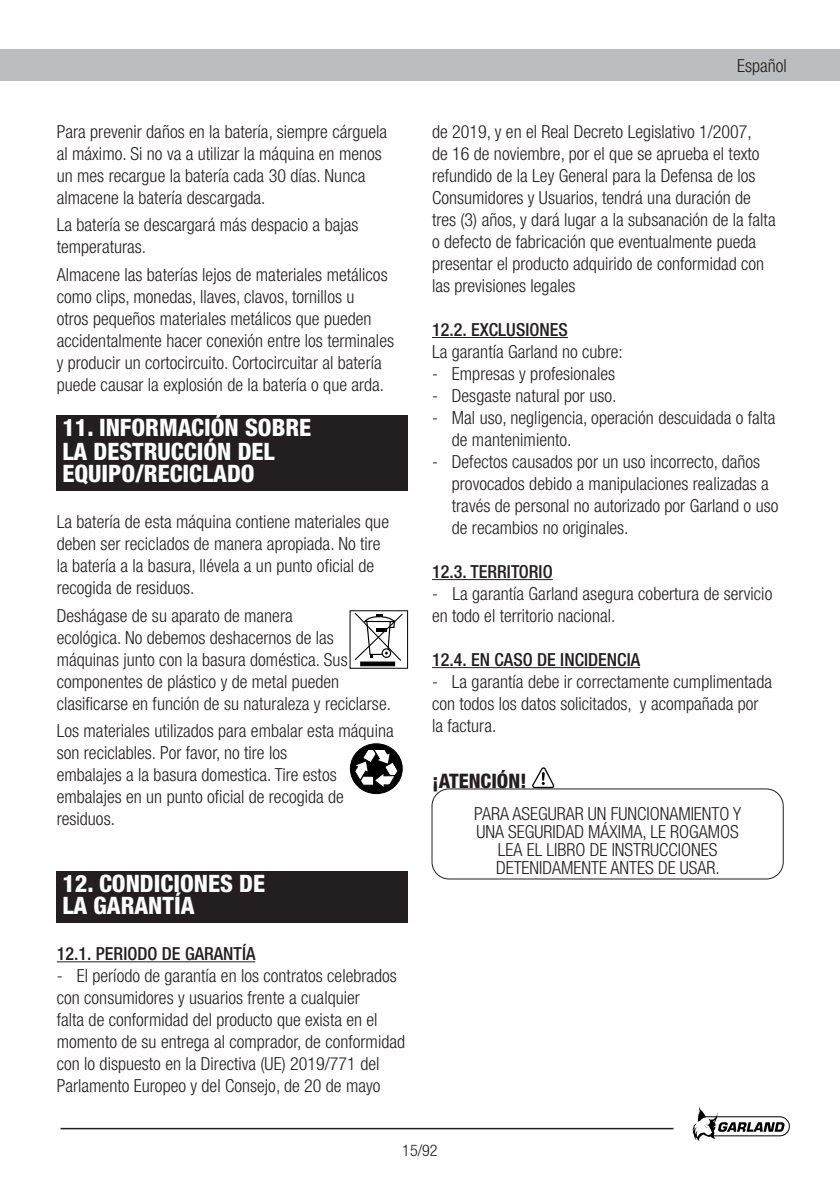
<style>
.page{position:relative;width:840px;height:1191px;background:#fff}
.page>*{position:absolute;margin:0;border:0;box-sizing:border-box;transform-origin:0 0}
.TITULO{font:800 condensed 24px/22px "Helvetica Neue LT Std";color:#fff}
.t1{font:800 condensed 20px "Helvetica Neue LT Std";color:#231f20}
.t2{font:300 condensed 18px/22px "Helvetica Neue LT Std";color:#231f20}
.t3{font:500 condensed 18px "Helvetica Neue LT Std";color:#231f20}
.t4{font:300 condensed 16px "Helvetica Neue LT Std";color:#231f20}
</style>
<div class="page">
<div style="left:0;top:50px;width:839px;height:31px;background:#bcbdc0"></div>
<svg style="left:692px;top:1107px;width:97px;height:34px"></svg>
<hr style="left:60px;top:1127px;width:613px;height:2px;background:#231f20">
<div style="left:57px;top:415px;width:351px;height:30px;background:#231f20"></div>
<div style="left:57px;top:439px;width:351px;height:52px;background:#231f20"></div>
<div style="left:57px;top:871px;width:351px;height:52px;background:#231f20"></div>
<hr style="left:57px;top:961px;width:198px;height:1px;background:#231f20">
<hr style="left:432px;top:337px;width:135px;height:1px;background:#231f20">
<hr style="left:432px;top:579px;width:120px;height:1px;background:#231f20">
<hr style="left:432px;top:667px;width:207px;height:1px;background:#231f20">
<div style="left:431px;top:788px;width:352px;height:91px;border:1px solid #231f20;border-radius:17px"></div>
<svg style="left:530px;top:767px;width:24px;height:22px"></svg>
<svg style="left:349px;top:610px;width:59px;height:58px"></svg>
<svg style="left:354px;top:612px;width:48px;height:49px"></svg>
<div style="left:360px;top:662px;width:34px;height:4px;background:#000;border:1px solid #000"></div>
<div style="left:350px;top:744px;width:52px;height:49px;background:#000;border-radius:50%"></div>
<div style="left:350px;top:743px;width:52px;height:50px;border:1px solid #000;border-radius:50%"></div>
<svg style="left:354px;top:749px;width:44px;height:39px"></svg>
<p class="t2" style="left:57px;top:120px;width:332px">Para prevenir daños en la batería, siempre cárguela al máximo. Si no va a utilizar la máquina en menos un mes recargue la batería cada 30 días. Nunca almacene la batería descargada.</p>
<p class="t2" style="left:57px;top:214px;width:303px">La batería se descargará más despacio a bajas temperaturas.</p>
<p class="t2" style="left:57px;top:263px;width:338px">Almacene las baterías lejos de materiales metálicos como clips, monedas, llaves, clavos, tornillos u<br>otros pequeños materiales metálicos que pueden accidentalmente hacer conexión entre los terminales y producir un cortocircuito. Cortocircuitar al batería puede causar la explosión de la batería o que arda.</p>
<p class="TITULO" style="left:62px;top:416px;width:250px">11. INFORMACIÓN SOBRE</p>
<p class="TITULO" style="left:62px;top:440px;width:214px">LA DESTRUCCIÓN DEL<br>EQUIPO/RECICLADO</p>
<p class="t2" style="left:57px;top:510px;width:333px">La batería de esta máquina contiene materiales que deben ser reciclados de manera apropiada. No tire la batería a la basura, llévela a un punto oficial de recogida de residuos.</p>
<p class="t2" style="left:57px;top:604px;width:335px">Deshágase de su aparato de manera<br>ecológica. No debemos deshacernos de las máquinas junto con la basura doméstica. Sus componentes de plástico y de metal pueden clasificarse en función de su naturaleza y reciclarse.</p>
<p class="t2" style="left:57px;top:720px;width:338px">Los materiales utilizados para embalar esta máquina son reciclables. Por favor, no tire los<br>embalajes a la basura domestica. Tire estos embalajes en un punto oficial de recogida de residuos.</p>
<p class="TITULO" style="left:62px;top:872px;width:204px">12. CONDICIONES DE<br>LA GARANTÍA</p>
<p class="t3" style="left:57px;top:943px;width:200px">12.1. PERIODO DE GARANTÍA</p>
<p class="t2" style="left:57px;top:964px;width:349px">- El período de garantía en los contratos celebrados con consumidores y usuarios frente a cualquier<br>falta de conformidad del producto que exista en el momento de su entrega al comprador, de conformidad con lo dispuesto en la Directiva (UE) 2019/771 del Parlamento Europeo y del Consejo, de 20 de mayo</p>
<p class="t2" style="left:736px;top:54px;width:51px">Español</p>
<p class="t2" style="left:432px;top:120px;width:345px">de 2019, y en el Real Decreto Legislativo 1/2007,<br>de 16 de noviembre, por el que se aprueba el texto refundido de la Ley General para la Defensa de los Consumidores y Usuarios, tendrá una duración de tres (3) años, y dará lugar a la subsanación de la falta o defecto de fabricación que eventualmente pueda presentar el producto adquirido de conformidad con las previsiones legales</p>
<p class="t3" style="left:432px;top:318px;width:137px">12.2. EXCLUSIONES</p>
<p class="t2" style="left:432px;top:340px;width:192px">La garantía Garland no cubre:</p>
<p class="t2" style="left:432px;top:362px;width:184px">- Empresas y profesionales</p>
<p class="t2" style="left:432px;top:384px;width:186px">- Desgaste natural por uso.</p>
<p class="t2" style="left:451px;top:406px;width:325px;text-indent:-20px">- Mal uso, negligencia, operación descuidada o falta de mantenimiento.</p>
<p class="t2" style="left:451px;top:450px;width:328px;text-indent:-20px">- Defectos causados por un uso incorrecto, daños provocados debido a manipulaciones realizadas a través de personal no autorizado por Garland o uso de recambios no originales.</p>
<p class="t3" style="left:432px;top:560px;width:122px">12.3. TERRITORIO</p>
<p class="t2" style="left:432px;top:582px;width:341px">- La garantía Garland asegura cobertura de servicio en todo el territorio nacional.</p>
<p class="t3" style="left:432px;top:648px;width:209px">12.4. EN CASO DE INCIDENCIA</p>
<p class="t2" style="left:432px;top:670px;width:341px">- La garantía debe ir correctamente cumplimentada con todos los datos solicitados, y acompañada por la factura.</p>
<p class="t1" style="left:432px;top:768px;width:96px">¡ATENCIÓN!</p>
<p class="t2" style="left:474px;top:804px;width:268px;line-height:18px;text-align:center">PARA ASEGURAR UN FUNCIONAMIENTO Y<br>UNA SEGURIDAD MÁXIMA, LE ROGAMOS<br>LEA EL LIBRO DE INSTRUCCIONES<br>DETENIDAMENTE ANTES DE USAR.</p>
<p class="t4" style="left:402px;top:1141px;width:37px">15/92</p>
</div>
